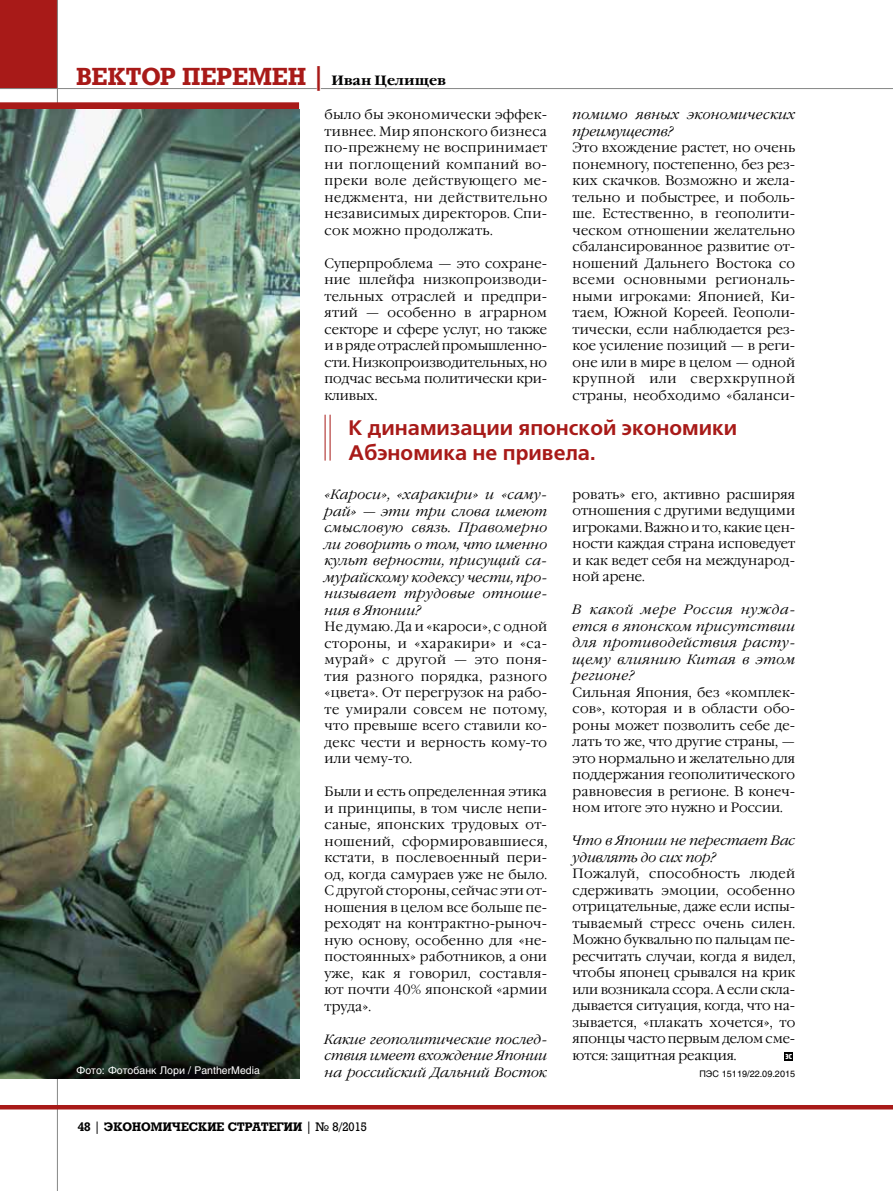
<style>
.page{position:relative;width:893px;height:1191px;background:#fff}
.page>*{position:absolute;margin:0;border:0;box-sizing:border-box;transform-origin:0 0}
.t1{font:700 24px "Rodeo";letter-spacing:.005em;color:#a81a18}
.t2{font:700 21px/25.5px "Free Set C";color:#a81a18}
.t3{font:300 13.5px/16.5px "Garamond C";letter-spacing:.01em;color:#000;text-align:justify}
.t4{font:italic 300 13.5px/16.5px "Garamond C";letter-spacing:.01em;color:#000;text-align:justify}
.t5{font:700 12px "Rodeo";color:#000}
.t6{font:10.5px "Helios";color:#fff}
.t7{font:9px "Helios";color:#000}
.t8{font:9px "Hermes C";color:#fff}
.s1{font-family:"Garamond C";font-size:13.5px;color:#000}
.s2{font-weight:400}
</style>
<div class="page">
<div style="left:0;top:0;width:58px;height:89px;background:#a81a18"></div>
<hr style="left:57px;top:0;width:1px;height:1191px;background:#868786">
<hr style="left:0;top:88px;width:893px;height:1px;background:#868786">
<hr style="left:0;top:1105px;width:893px;height:4px;background:#a81a18">
<div style="left:785px;top:1052px;width:8px;height:8px;background:#000"></div>
<hr style="left:330px;top:415px;width:1px;height:45px;background:#a81a18">
<hr style="left:325px;top:415px;width:1px;height:45px;background:#a81a18">
<div style="left:0;top:102px;width:299px;height:8px;background:#a81a18"></div>
<img style="left:0;top:109px;width:299px;height:969px">
<h1 class="t1" style="left:77px;top:62px;width:371px">ВЕКТОР ПЕРЕМЕН | <span class="s1">Иван Целищев</span></h1>
<p class="t3" style="left:325px;top:107px;width:224px">было бы экономически эффек&shy;тивнее. Мир японского бизнеса по-прежнему не воспринимает ни поглощений компаний во&shy;преки воле действующего ме&shy;неджмента, ни действительно независимых директоров. Спи&shy;сок можно продолжать.</p>
<p class="t3" style="left:325px;top:255px;width:224px">Суперпроблема — это сохране&shy;ние шлейфа низкопроизводи&shy;тельных отраслей и предпри&shy;ятий — особенно в аграрном секторе и сфере услуг, но также и в ряде отраслей промышленно&shy;сти. Низкопроизводительных, но подчас весьма политически кри&shy;кливых.</p>
<p class="t4" style="left:573px;top:107px;width:224px">помимо явных экономических преимуществ?</p>
<p class="t3" style="left:573px;top:140px;width:224px">Это вхождение растет, но очень понемногу, постепенно, без рез&shy;ких скачков. Возможно и жела&shy;тельно и побыстрее, и поболь&shy;ше. Естественно, в геополити&shy;ческом отношении желательно сбалансированное развитие от&shy;ношений Дальнего Востока со всеми основными региональ&shy;ными игроками: Японией, Ки&shy;таем, Южной Кореей. Геополи&shy;тически, если наблюдается рез&shy;кое усиление позиций — в реги&shy;оне или в мире в целом — одной крупной или сверхкрупной страны, необходимо «баланси-</p>
<p class="t6" style="left:77px;top:1063px;width:185px">Фото: Фотобанк Лори / PantherMedia</p>
<h2 class="t2" style="left:349px;top:415px;width:390px">К динамизации японской экономики<br>Абэномика не привела.</h2>
<p class="t4" style="left:325px;top:486px;width:224px">«Кароси», «харакири» и «саму&shy;рай» — эти три слова имеют смысловую связь. Правомерно ли говорить о том, что именно культ верности, присущий са&shy;мурайскому кодексу чести, про&shy;низывает трудовые отноше&shy;ния в Японии?</p>
<p class="t3" style="left:325px;top:618px;width:224px">Не думаю. Да и «кароси», с одной стороны, и «харакири» и «са&shy;мурай» с другой — это поня&shy;тия разного порядка, разного «цвета». От перегрузок на рабо&shy;те умирали совсем не потому, что превыше всего ставили ко&shy;декс чести и верность кому-то или чему-то.</p>
<p class="t3" style="left:325px;top:783px;width:224px">Были и есть определенная этика и принципы, в том числе непи&shy;саные, японских трудовых от&shy;ношений, сформировавшиеся, кстати, в послевоенный пери&shy;од, когда самураев уже не было.<br>С другой стороны, сейчас эти от&shy;ношения в целом все больше пе&shy;реходят на контрактно-рыноч&shy;ную основу, особенно для «не&shy;постоянных» работников, а они уже, как я говорил, составля&shy;ют почти 40% японской «армии труда».</p>
<p class="t4" style="left:325px;top:1031px;width:224px">Какие геополитические послед&shy;ствия имеет вхождение Японии на российский Дальний Восток</p>
<p class="t3" style="left:573px;top:486px;width:224px">ровать» его, активно расширяя отношения с другими ведущими игроками. Важно и то, какие цен&shy;ности каждая страна исповедует и как ведет себя на международ&shy;ной арене.</p>
<p class="t4" style="left:573px;top:602px;width:224px">В какой мере Россия нужда&shy;ется в японском присутствии для противодействия расту&shy;щему влиянию Китая в этом регионе?</p>
<p class="t3" style="left:573px;top:684px;width:224px">Сильная Япония, без «комплек&shy;сов», которая и в области обо&shy;роны может позволить себе де&shy;лать то же, что другие страны, — это нормально и желательно для поддержания геополитического равновесия в регионе. В конеч&shy;ном итоге это нужно и России.</p>
<p class="t4" style="left:573px;top:833px;width:224px">Что в Японии не перестает Вас удивлять до сих пор?</p>
<p class="t3" style="left:573px;top:866px;width:224px">Пожалуй, способность людей сдерживать эмоции, особенно отрицательные, даже если испы&shy;тываемый стресс очень силен.<br>Можно буквально по пальцам пе&shy;ресчитать случаи, когда я видел, чтобы японец срывался на крик или возникала ссора. А если скла&shy;дывается ситуация, когда, что на&shy;зывается, «плакать хочется», то японцы часто первым делом сме&shy;ются: защитная реакция.</p>
<p class="t8" style="left:786px;top:1050px;width:8px">эс</p>
<p class="t7" style="left:699px;top:1068px;width:97px">ПЭС 15119/22.09.2015</p>
<p class="t5" style="left:78px;top:1119px;width:291px">48 <span class="s2">|</span> ЭКОНОМИЧЕСКИЕ СТРАТЕГИИ <span class="s2">| № 8/2015</span></p>
</div>
